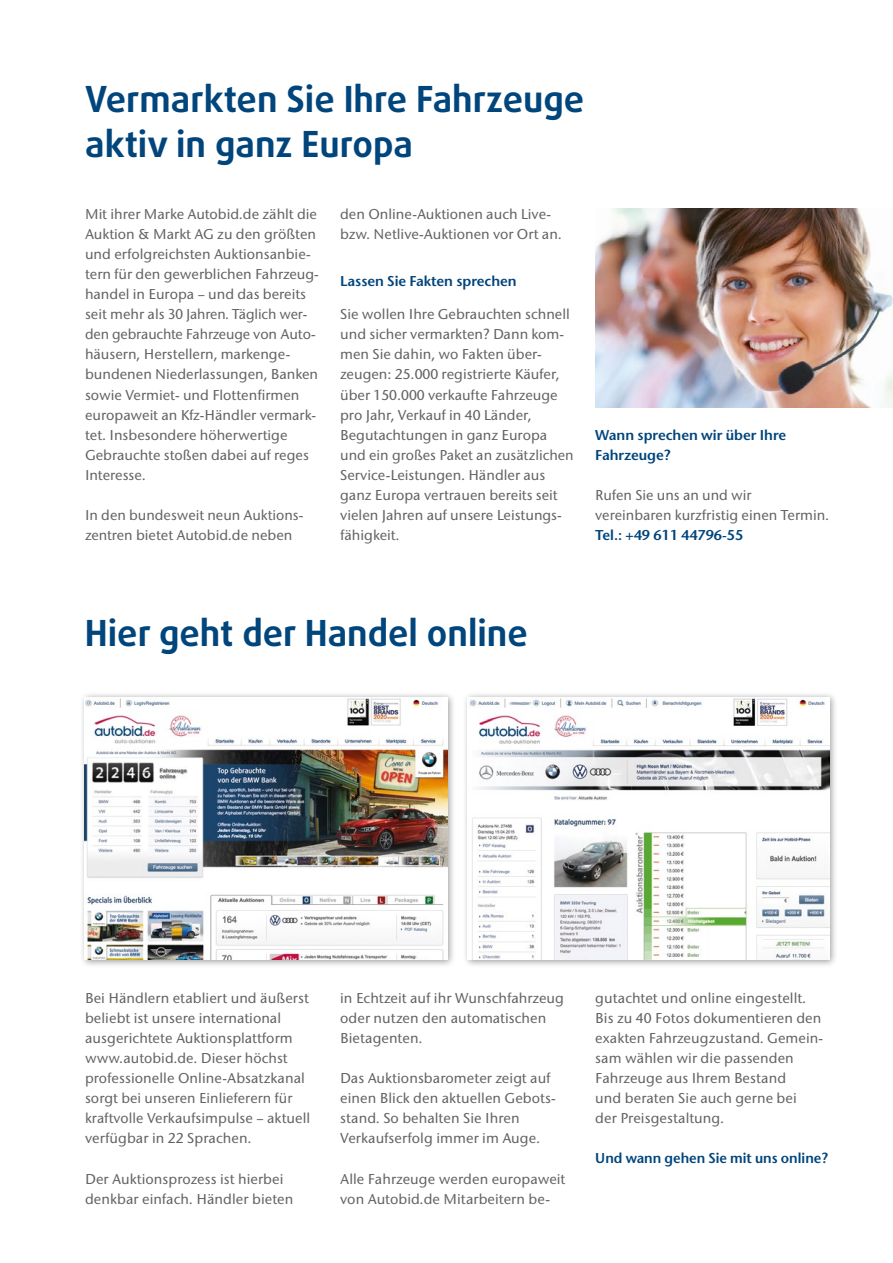
<style>
.page{position:relative;width:893px;height:1263px;background:#fff}
.page>*{position:absolute;margin:0;border:0;box-sizing:border-box;transform-origin:0 0}
.Headline{font:700 36px "Daxline Pro";color:#00457c}
.Fließtext{font:500 14.25px/20.1px "Stone Sans ITC";color:#646363}
.Zwischenüberschrift{font:600 14.25px "Stone Sans ITC";color:#00457c}
</style>
<div class="page">
<img style="left:595px;top:208px;width:298px;height:199px">
<div style="left:79px;top:691px;width:377px;height:277px;background:#000;opacity:.4"></div>
<img style="left:85px;top:697px;width:363px;height:262px">
<div style="left:462px;top:691px;width:376px;height:277px;background:#000;opacity:.4"></div>
<img style="left:468px;top:697px;width:361px;height:262px">
<p class="Headline" style="left:85px;top:75px;width:500px">Vermarkten Sie Ihre Fahrzeuge</p>
<p class="Headline" style="left:85px;top:120px;width:329px">aktiv in ganz Europa</p>
<p class="Fließtext" style="left:85px;top:204px;width:234px">Mit ihrer Marke Autobid.de zählt die</p>
<p class="Fließtext" style="left:85px;top:224px;width:233px">Auktion &amp; Markt AG zu den größten</p>
<p class="Fließtext" style="left:85px;top:244px;width:235px">und erfolgreichsten Auktionsanbie&shy;tern für den gewerblichen Fahrzeug&shy;handel in Europa – und das bereits seit mehr als 30 Jahren. Täglich wer&shy;den gebrauchte Fahrzeuge von Auto&shy;häusern, Herstellern, markenge&shy;bundenen Niederlassungen, Banken sowie Vermiet- und Flottenfirmen europaweit an Kfz-Händler vermark&shy;tet. Insbesondere höherwertige Gebrauchte stoßen dabei auf reges Interesse.</p>
<p class="Fließtext" style="left:85px;top:505px;width:220px">In den bundesweit neun Auktions&shy;zentren bietet Autobid.de neben</p>
<p class="Fließtext" style="left:340px;top:204px;width:223px">den Online-Auktionen auch Live&shy;bzw. Netlive-Auktionen vor Ort an.</p>
<p class="Zwischenüberschrift" style="left:340px;top:271px;width:178px">Lassen Sie Fakten sprechen</p>
<p class="Fließtext" style="left:340px;top:304px;width:235px">Sie wollen Ihre Gebrauchten schnell und sicher vermarkten? Dann kom&shy;men Sie dahin, wo Fakten über&shy;zeugen: 25.000 registrierte Käufer, über 150.000 verkaufte Fahrzeuge pro Jahr, Verkauf in 40 Länder,<br>Begutachtungen in ganz Europa und ein großes Paket an zusätzlichen<br>Service-Leistungen. Händler aus ganz Europa vertrauen bereits seit vielen Jahren auf unsere Leistungs&shy;fähigkeit.</p>
<p class="Zwischenüberschrift" style="left:595px;top:425px;width:192px">Wann sprechen wir über Ihre</p>
<p class="Zwischenüberschrift" style="left:595px;top:445px;width:77px">Fahrzeuge?</p>
<p class="Fließtext" style="left:595px;top:485px;width:158px">Rufen Sie uns an und wir</p>
<p class="Fließtext" style="left:595px;top:505px;width:235px">vereinbaren kurzfristig einen Termin.</p>
<p class="Zwischenüberschrift" style="left:595px;top:526px;width:149px">Tel.: +49 611 44796-55</p>
<p class="Headline" style="left:85px;top:609px;width:444px">Hier geht der Handel online</p>
<p class="Fließtext" style="left:85px;top:988px;width:227px">Bei Händlern etabliert und äußerst beliebt ist unsere international ausgerichtete Auktionsplattform www.autobid.de. Dieser höchst professionelle Online-Absatzkanal sorgt bei unseren Einlieferern für kraftvolle Verkaufsimpulse – aktuell verfügbar in 22 Sprachen.</p>
<p class="Fließtext" style="left:85px;top:1168px;width:200px">Der Auktionsprozess ist hierbei</p>
<p class="Fließtext" style="left:85px;top:1189px;width:210px">denkbar einfach. Händler bieten</p>
<p class="Fließtext" style="left:340px;top:988px;width:225px">in Echtzeit auf ihr Wunschfahrzeug oder nutzen den automatischen<br>Bietagenten.</p>
<p class="Fließtext" style="left:340px;top:1068px;width:217px">Das Auktionsbarometer zeigt auf einen Blick den aktuellen Gebots-</p>
<p class="Fließtext" style="left:340px;top:1108px;width:201px">stand. So behalten Sie Ihren<br>Verkaufserfolg immer im Auge.</p>
<p class="Fließtext" style="left:340px;top:1168px;width:227px">Alle Fahrzeuge werden europaweit</p>
<p class="Fließtext" style="left:340px;top:1189px;width:211px">von Autobid.de Mitarbeitern be-</p>
<p class="Fließtext" style="left:595px;top:988px;width:229px">gutachtet und online eingestellt.<br>Bis zu 40 Fotos dokumentieren den exakten Fahrzeugzustand. Gemein&shy;sam wählen wir die passenden<br>Fahrzeuge aus Ihrem Bestand<br>und beraten Sie auch gerne bei<br>der Preisgestaltung.</p>
<p class="Zwischenüberschrift" style="left:595px;top:1149px;width:234px">Und wann gehen Sie mit uns online?</p>
</div>
